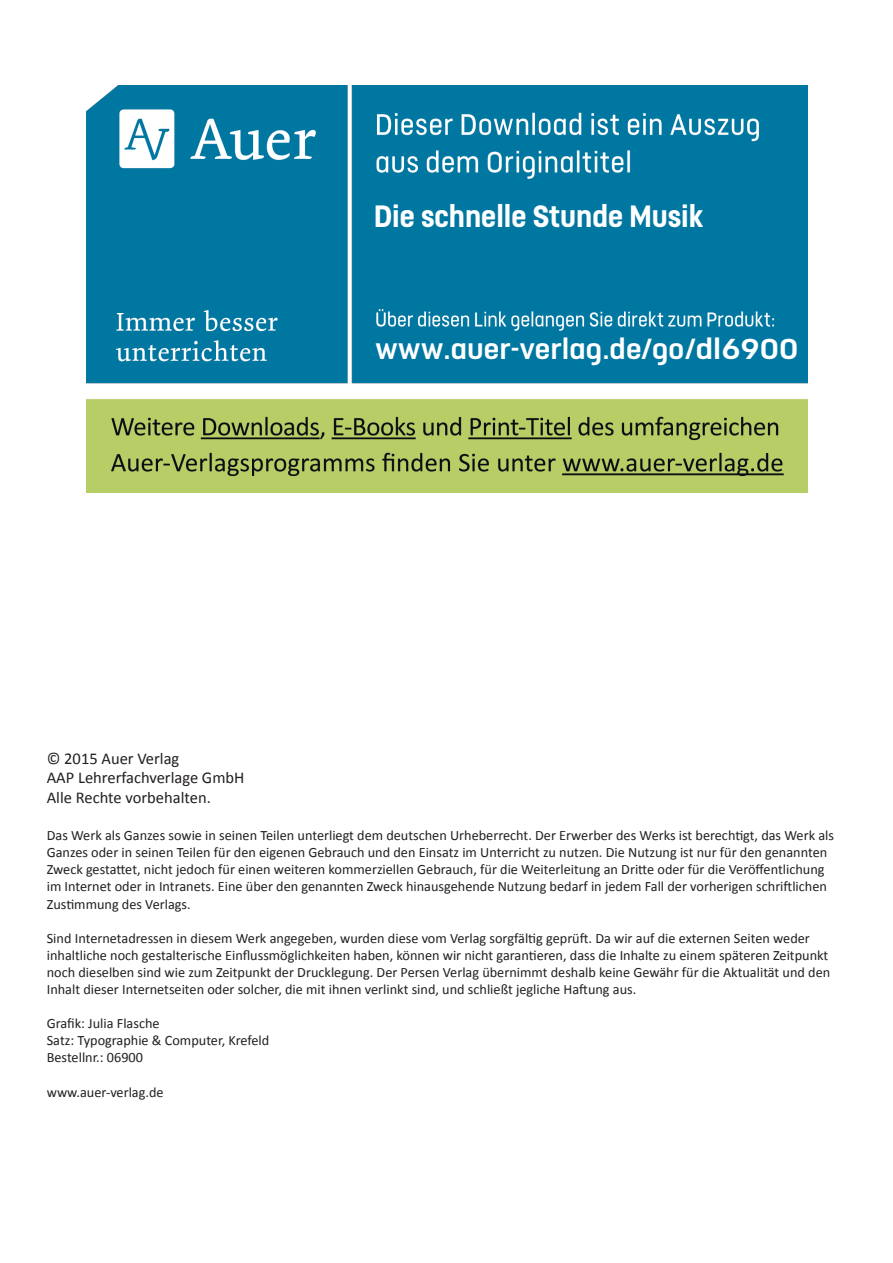
<style>
.page{position:relative;width:893px;height:1263px;background:#fff}
.page>*{position:absolute;margin:0;border:0;box-sizing:border-box;transform-origin:0 0}
.t1{font:700 34.5px "FS Dillon";color:#fff}
.t2{font:500 32.25px "FS Dillon";color:#fff;scale:1.12 1}
.t3{font:16.5px "Calibri";color:#231f20}
.t4{font:14.25px/17.1px "Calibri";color:#231f20}
</style>
<div class="page">
<img style="left:86px;top:85px;width:722px;height:407px">
<p class="t1" style="left:374px;top:191px;width:331px">Die schnelle Stunde Musik</p>
<p class="t2" style="left:375px;top:327px;width:380px">www.auer-verlag.de/go/dl6900</p>
<p class="t3" style="left:47px;top:748px;width:134px">© 2015 Auer Verlag</p>
<p class="t3" style="left:47px;top:767px;width:199px">AAP Lehrerfachverlage GmbH</p>
<p class="t3" style="left:47px;top:787px;width:166px">Alle Rechte vorbehalten.</p>
<p class="t4" style="left:47px;top:827px;width:789px">Das Werk als Ganzes sowie in seinen Teilen unterliegt dem deutschen Urheberrecht. Der Erwerber des Werks ist berechtigt, das Werk als Ganzes oder in seinen Teilen für den eigenen Gebrauch und den Einsatz im Unterricht zu nutzen. Die Nutzung ist nur für den genannten Zweck gestattet, nicht jedoch für einen weiteren kommerziellen Gebrauch, für die Weiterleitung an Dritte oder für die Veröffentlichung im Internet oder in Intranets. Eine über den genannten Zweck hinausgehende Nutzung bedarf in jedem Fall der vorherigen schriftlichen Zustimmung des Verlags.</p>
<p class="t4" style="left:47px;top:929px;width:765px">Sind Internetadressen in diesem Werk angegeben, wurden diese vom Verlag sorgfältig geprüft. Da wir auf die externen Seiten weder</p>
<p class="t4" style="left:47px;top:947px;width:783px">inhaltliche noch gestalterische Einflussmöglichkeiten haben, können wir nicht garantieren, dass die Inhalte zu einem späteren Zeitpunkt</p>
<p class="t4" style="left:47px;top:964px;width:785px">noch dieselben sind wie zum Zeitpunkt der Drucklegung. Der Persen Verlag ü bernimmt deshalb keine Gewähr fü r die Aktualität und den</p>
<p class="t4" style="left:47px;top:981px;width:591px">Inhalt dieser Internetseiten oder solcher, die mit ihnen verlinkt sind, und schließt jegliche Haftung aus.</p>
<p class="t4" style="left:47px;top:1015px;width:224px">Grafik: Julia Flasche<br>Satz: Typographie &amp; Computer, Krefeld</p>
<p class="t4" style="left:47px;top:1049px;width:98px">Bestellnr.: 06900</p>
<p class="t4" style="left:47px;top:1083px;width:118px">www.auer-verlag.de</p>
</div>
